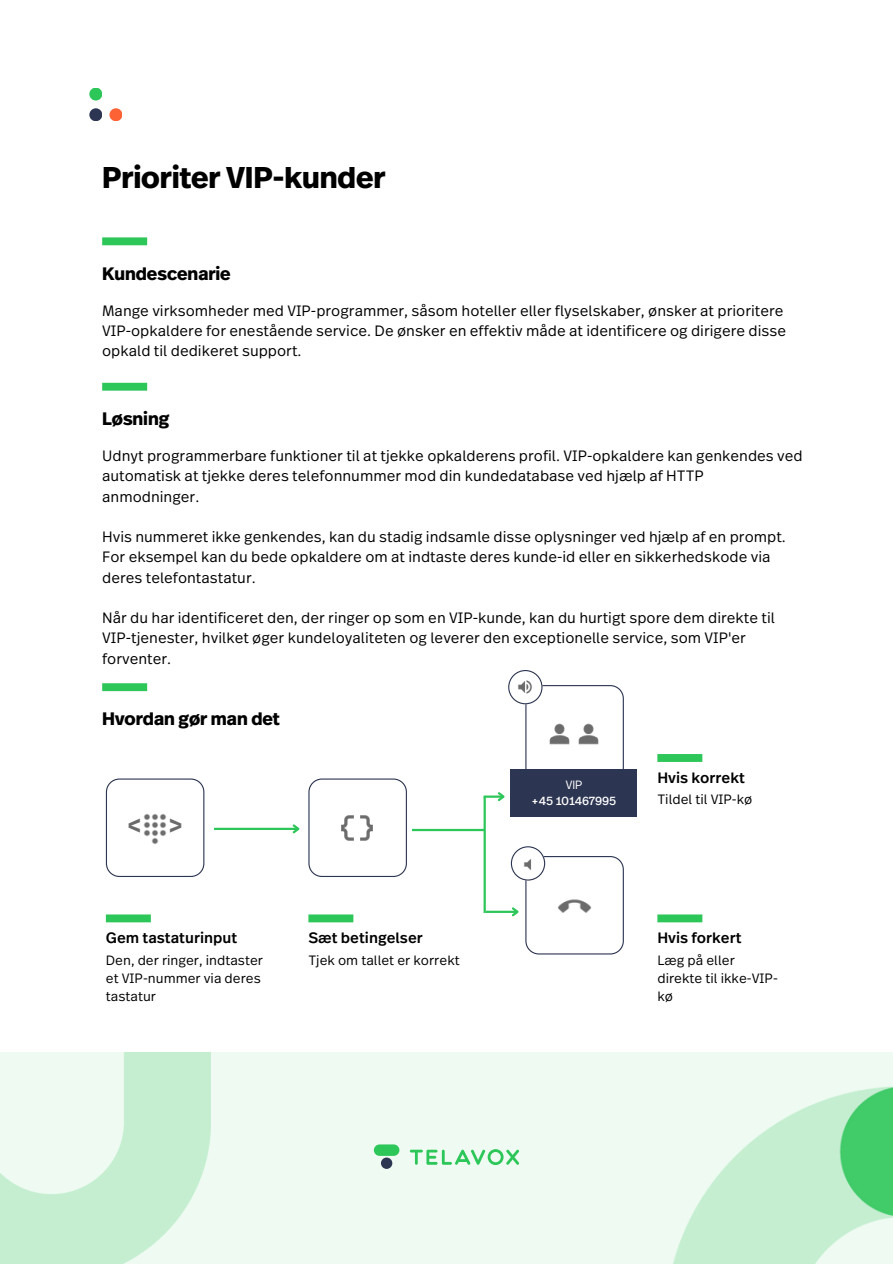
<style>
.page{position:relative;width:893px;height:1264px;background:#fff}
.page>*{position:absolute;margin:0;border:0;box-sizing:border-box;transform-origin:0 0}
.t1{font:700 30px "Real Head Pro";color:#000}
.t2{font:500 29.1px "Real Text Pro";color:#6b6b6b}
.t3{font:700 18px "Real Head Pro";color:#000}
.t4{font:300 15px/20.2px "Real Text Pro";color:#000}
.t5{font:500 15px "Real Text Pro";color:#000}
.t6{font:300 13.5px/18px "Real Text Pro";color:#000}
.t7{font:12px "Real Head Pro";color:#fff}
.t8{font:300 12px "Real Head Pro";color:#fff}
</style>
<div class="page">
<div style="left:89px;top:108px;width:13px;height:13px;background:#2c3551;border-radius:50%"></div>
<div style="left:109px;top:108px;width:13px;height:13px;background:#fd6234;border-radius:50%"></div>
<div style="left:89px;top:88px;width:13px;height:13px;background:#2dc659;border-radius:50%"></div>
<div style="left:102px;top:237px;width:45px;height:8px;background:#2dc659"></div>
<div style="left:102px;top:383px;width:45px;height:7px;background:#2dc659"></div>
<div style="left:0;top:1052px;width:892px;height:211px;background:#effbf2"></div>
<img style="left:0;top:1052px;width:210px;height:211px">
<img style="left:673px;top:1086px;width:219px;height:177px">
<svg style="left:410px;top:1149px;width:109px;height:15px"></svg>
<div style="left:381px;top:1157px;width:11px;height:11px;background:#2c3551;border-radius:50%"></div>
<div style="left:374px;top:1144px;width:25px;height:11px;background:#2dc659;border-radius:6px"></div>
<div style="left:102px;top:683px;width:45px;height:8px;background:#2dc659"></div>
<div style="left:106px;top:914px;width:45px;height:8px;background:#2dc659"></div>
<div style="left:308px;top:914px;width:45px;height:8px;background:#2dc659"></div>
<div style="left:657px;top:914px;width:45px;height:8px;background:#2dc659"></div>
<div style="left:657px;top:754px;width:45px;height:8px;background:#2dc659"></div>
<hr style="left:214px;top:827px;width:84px;height:3px;background:#2dc659">
<svg style="left:290px;top:824px;width:10px;height:10px"></svg>
<hr style="left:483px;top:795px;width:20px;height:2px;background:#2dc659">
<svg style="left:496px;top:792px;width:9px;height:9px"></svg>
<hr style="left:412px;top:828px;width:72px;height:3px;background:#2dc659">
<svg style="left:508px;top:670px;width:115px;height:113px"></svg>
<div style="left:511px;top:769px;width:126px;height:48px;background:#2c3551"></div>
<svg style="left:308px;top:778px;width:99px;height:99px"></svg>
<img style="left:338px;top:809px;width:37px;height:37px">
<img style="left:545px;top:720px;width:57px;height:28px">
<svg style="left:106px;top:778px;width:98px;height:99px"></svg>
<img style="left:140px;top:813px;width:31px;height:31px">
<hr style="left:483px;top:796px;width:3px;height:117px;background:#2dc659">
<hr style="left:486px;top:910px;width:31px;height:3px;background:#2dc659">
<svg style="left:510px;top:846px;width:113px;height:108px"></svg>
<img style="left:519px;top:856px;width:17px;height:16px">
<img style="left:517px;top:678px;width:16px;height:17px">
<p class="t1" style="left:102px;top:155px;width:285px">Prioriter VIP-kunder</p>
<p class="t3" style="left:102px;top:260px;width:130px">Kundescenarie</p>
<p class="t4" style="left:102px;top:301px;width:685px">Mange virksomheder med VIP-programmer, såsom hoteller eller flyselskaber, ønsker at prioritere<br>VIP-opkaldere for enestående service. De ønsker en effektiv måde at identificere og dirigere disse opkald til dedikeret support.</p>
<p class="t3" style="left:102px;top:405px;width:69px">Løsning</p>
<p class="t4" style="left:102px;top:446px;width:702px">Udnyt programmerbare funktioner til at tjekke opkalderens profil. VIP-opkaldere kan genkendes ved automatisk at tjekke deres telefonnummer mod din kundedatabase ved hjælp af HTTP anmodninger.</p>
<p class="t4" style="left:102px;top:527px;width:685px">Hvis nummeret ikke genkendes, kan du stadig indsamle disse oplysninger ved hjælp af en prompt.<br>For eksempel kan du bede opkaldere om at indtaste deres kunde-id eller en sikkerhedskode via deres telefontastatur.</p>
<p class="t4" style="left:102px;top:608px;width:674px">Når du har identificeret den, der ringer op som en VIP-kunde, kan du hurtigt spore dem direkte til<br>VIP-tjenester, hvilket øger kundeloyaliteten og leverer den exceptionelle service, som VIP'er forventer.</p>
<p class="t3" style="left:102px;top:706px;width:179px">Hvordan gør man det</p>
<p class="t2" style="left:126px;top:810px;width:59px">&lt; &gt;</p>
<p class="t5" style="left:106px;top:931px;width:133px">Gem tastaturinput</p>
<p class="t6" style="left:106px;top:951px;width:159px">Den, der ringer, indtaster et VIP-nummer via deres tastatur</p>
<p class="t5" style="left:308px;top:931px;width:116px">Sæt betingelser</p>
<p class="t6" style="left:308px;top:951px;width:153px">Tjek om tallet er korrekt</p>
<p class="t8" style="left:565px;top:776px;width:18px">VIP</p>
<p class="t7" style="left:531px;top:792px;width:86px">+45 101467995</p>
<p class="t5" style="left:657px;top:770px;width:89px">Hvis korrekt</p>
<p class="t6" style="left:657px;top:791px;width:97px">Tildel til VIP-kø</p>
<p class="t5" style="left:657px;top:931px;width:86px">Hvis forkert</p>
<p class="t6" style="left:657px;top:951px;width:122px">Læg på eller direkte til ikke-VIP&shy;kø</p>
</div>
